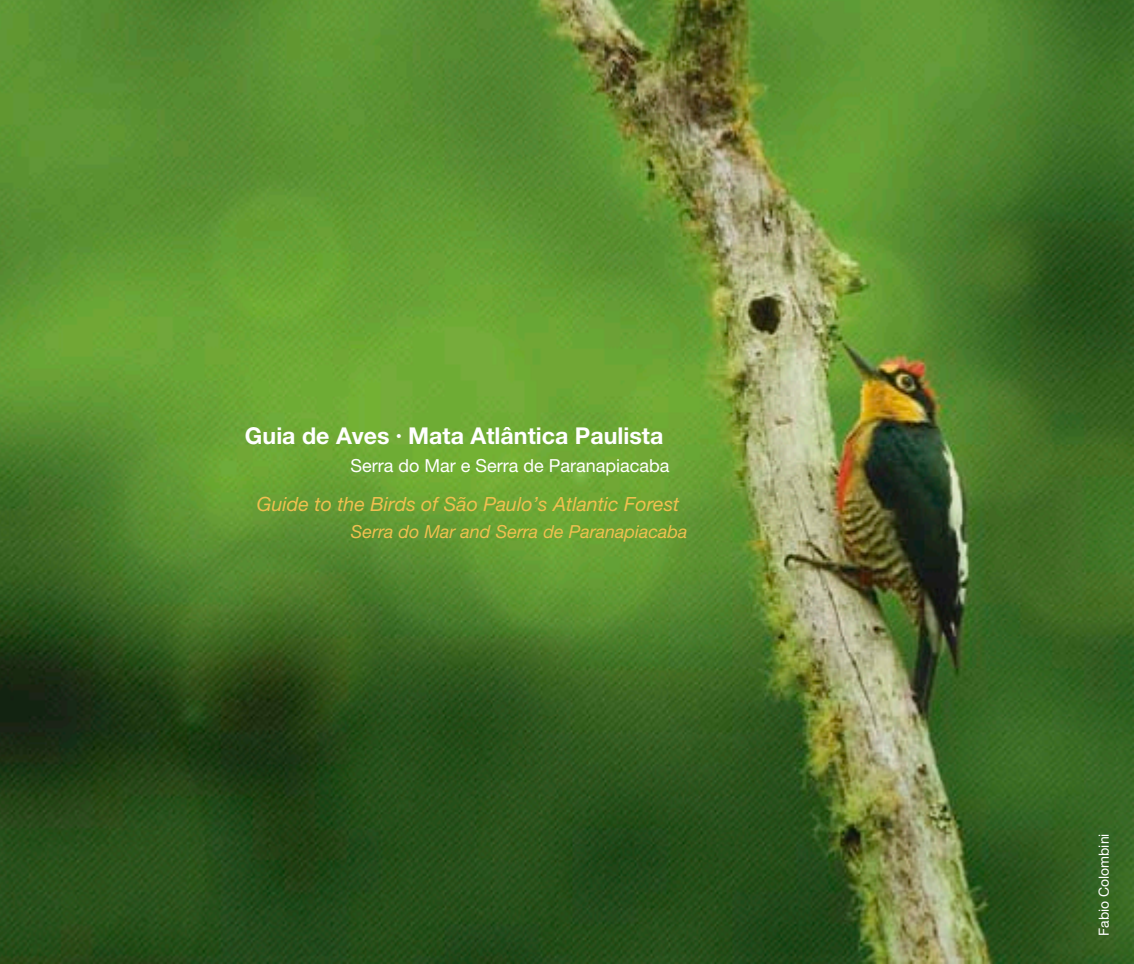
<style>
.page{position:relative;width:1134px;height:964px;background:#fff}
.page>*{position:absolute;margin:0;border:0;box-sizing:border-box;transform-origin:0 0}
._12-Texto_com_recuo{font:700 23.2px "Helvetica Neue LT Pro";color:#fff}
._12-Texto_com_recuo-2{font:italic 19.6px "Helvetica Neue LT Pro";color:#f0c050}
._12-Texto_com_recuo-3{font:italic 18px "Helvetica Neue LT Pro";color:#f0c050}
._12-Texto_com_recuo-4{font:18px "Helvetica Neue LT Pro";color:#fff}
._21-Foto{font:14px "Helvetica Neue LT Pro";color:#fff}
</style>
<div class="page">
<img style="left:0;top:0;width:1134px;height:964px">
<p class="_12-Texto_com_recuo" style="left:245px;top:421px;width:420px">Guia de Aves <sup>•</sup> Mata Atlântica Paulista</p>
<p class="_12-Texto_com_recuo-4" style="left:350px;top:454px;width:321px">Serra do Mar e Serra de Paranapiacaba</p>
<p class="_12-Texto_com_recuo-2" style="left:257px;top:492px;width:424px">Guide to the Birds of São Paulo’s Atlantic Forest</p>
<p class="_12-Texto_com_recuo-3" style="left:351px;top:521px;width:338px">Serra do Mar and Serra de Paranapiacaba</p>
<p class="_21-Foto" style="left:1095px;top:936px;width:104px;rotate:-90deg">Fabio Colombini</p>
</div>
